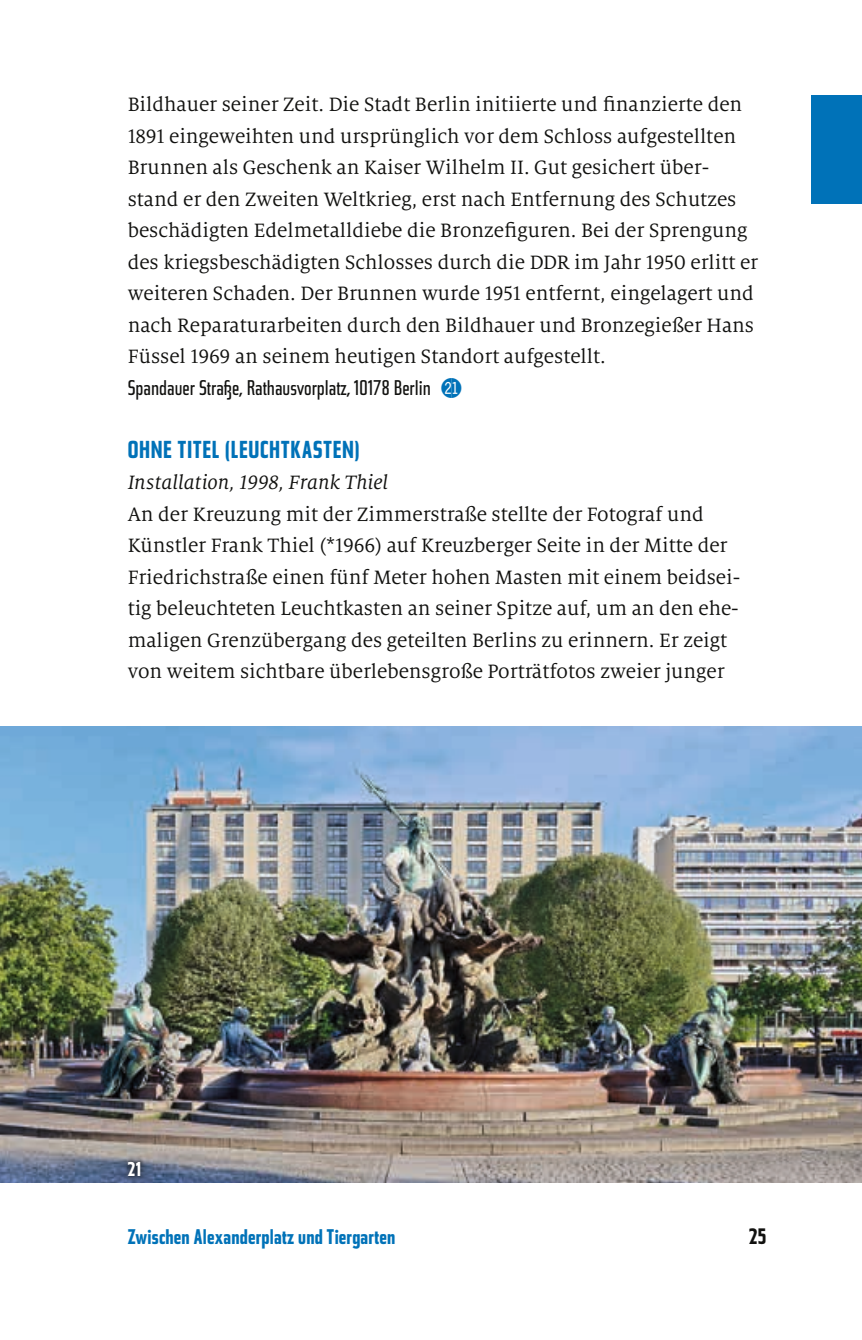
<style>
.page{position:relative;width:862px;height:1340px;background:#fff}
.page>*{position:absolute;margin:0;border:0;box-sizing:border-box;transform-origin:0 0}
.t1{font:24.75px "Tasse Bold Extd";letter-spacing:.035em;color:#0072b8}
.t2{font:22.5px "Tasse Bold Extd";color:#11110f}
.t3{font:21.38px/31.5px "Milo Serif OT";color:#11110f}
.t4{font:21.38px "Tasse Regular Extd";color:#11110f}
.t5{font:21.38px "Tasse Bold Extd";letter-spacing:.01em;color:#0072b8}
.t6{font:italic 21.38px "Milo Serif OT";color:#11110f}
.t7{font:20.25px "Tasse Bold Extd";color:#fff}
.s1{font-family:"Double Digits Round";font-size:25.65px;color:#0072b8}
</style>
<div class="page">
<div style="left:810px;top:96px;width:51px;height:108px;background:#0072b8"></div>
<img style="left:0;top:726px;width:861px;height:456px">
<div style="left:121px;top:1154px;width:26px;height:28px;background:#11110f;opacity:.75"></div>
<p class="t3" style="left:128px;top:89px;width:631px">Bildhauer seiner Zeit. Die Stadt Berlin initiierte und finanzierte den 1891 eingeweihten und ursprünglich vor dem Schloss aufgestellten Brunnen als Geschenk an Kaiser Wilhelm II. Gut gesichert über&shy;stand er den Zweiten Weltkrieg, erst nach Entfernung des Schutzes beschädigten Edelmetalldiebe die Bronzefiguren. Bei der Sprengung des kriegsbeschädigten Schlosses durch die DDR im Jahr 1950 erlitt er weiteren Schaden. Der Brunnen wurde 1951 entfernt, eingelagert und nach Reparaturarbeiten durch den Bildhauer und Bronzegießer Hans Füssel 1969 an seinem heutigen Standort aufgestellt.</p>
<p class="t4" style="left:128px;top:376px;width:335px">Spandauer Straße, Rathausvorplatz, 10178 Berlin <span class="s1">CM</span></p>
<p class="t1" style="left:128px;top:435px;width:233px">OHNE TITEL (LEUCHTKASTEN)</p>
<p class="t6" style="left:128px;top:471px;width:262px">Installation, 1998, Frank Thiel</p>
<p class="t3" style="left:128px;top:498px;width:613px">An der Kreuzung mit der Zimmerstraße stellte der Fotograf und Künstler Frank Thiel (*1966) auf Kreuzberger Seite in der Mitte der Friedrichstraße einen fünf Meter hohen Masten mit einem beidsei&shy;tig beleuchteten Leuchtkasten an seiner Spitze auf, um an den ehe&shy;maligen Grenzübergang des geteilten Berlins zu erinnern. Er zeigt von weitem sichtbare überlebensgroße Porträtfotos zweier junger</p>
<p class="t7" style="left:128px;top:1158px;width:15px">21</p>
<p class="t5" style="left:128px;top:1225px;width:269px">Zwischen Alexanderplatz und Tiergarten</p>
<p class="t2" style="left:748px;top:1224px;width:19px">25</p>
</div>
